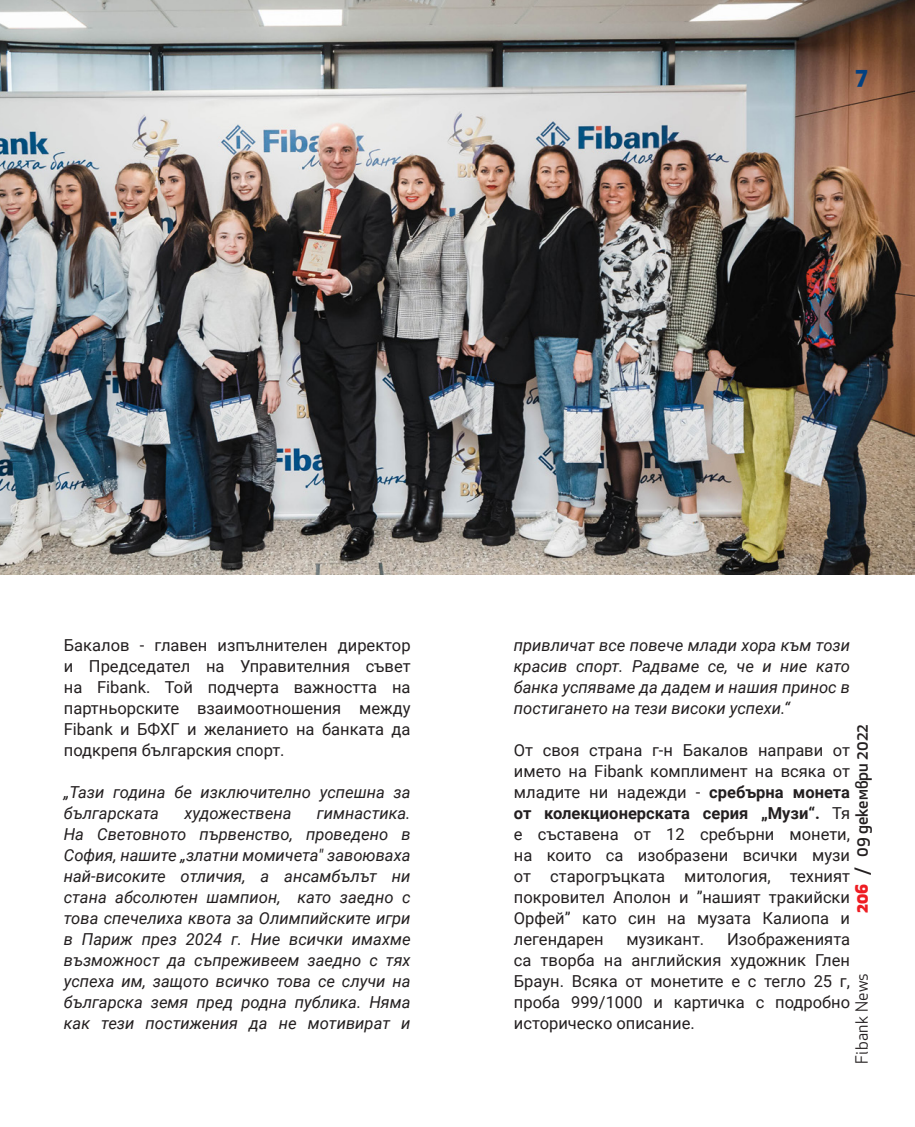
<style>
.page{position:relative;width:915px;height:1127px;background:#fff}
.page>*{position:absolute;margin:0;border:0;box-sizing:border-box;transform-origin:0 0}
.t1{font:800 22.5px "Apex Bg";color:#014081}
.Body{font:16.5px/21px "Roboto";color:#231f20;text-align:justify}
.Body-2{font:italic 16.5px/21px "Roboto";color:#231f20;text-align:justify}
.t2{font:500 16.5px "Apex Bg";color:#231f20}
.t3{font:16.5px "Apex Bg";letter-spacing:.02em;color:#231f20}
.s1{font-weight:700}
.s2{font-weight:800;color:#ee1d23}
</style>
<div class="page">
<img style="left:0;top:0;width:914px;height:574px">
<h1 class="t1" style="left:855px;top:60px;width:13px">7</h1>
<p class="Body" style="left:64px;top:634px;width:348px">Бакалов - главен изпълнителен директор и Председател на Управителния съвет на Fibank. Той подчерта важността на партньорските взаимоотношения между Fibank и БФХГ и желанието на банката да подкрепя българския спорт.</p>
<p class="Body-2" style="left:64px;top:781px;width:348px">„Тази година бе изключително успешна за българската</p>
<p class="Body-2" style="left:64px;top:802px;width:348px;text-indent:253px">гимнастика.<br>На Световното първенство, проведено в София, нашите „златни момичета" завоюваха най-високите отличия, а ансамбълът ни стана абсолютен шампион, като заедно с това спечелиха квота за Олимпийските игри в Париж през 2024 г. Ние всички имахме възможност да съпреживеем заедно с тях успеха им, защото всичко това се случи на българска земя пред родна публика. Няма как тези постижения да не мотивират и</p>
<p class="Body-2" style="left:184px;top:802px;width:108px">художествена</p>
<p class="Body-2" style="left:513px;top:634px;width:337px">привличат все повече млади хора към този красив спорт. Радваме се, че и ние като банка успяваме да дадем и нашия принос в постигането на тези високи успехи.“</p>
<p class="Body" style="left:513px;top:739px;width:337px">От своя страна г-н Бакалов направи от името на Fibank комплимент на всяка от младите ни надежди - <span class="s1">сребърна монета от колекционерската серия „Музи“.</span> Тя е съставена от 12 сребърни монети, на които са изoбразени всички музи от старогръцката митология, техният покровител Аполон и ”нашият тракийски Орфей” като син на музата Калиопа и легендарен</p>
<p class="t2" style="left:850px;top:913px;width:191px;rotate:-90deg"><span class="s2">206</span> / 09 декември 2022</p>
<p class="Body" style="left:513px;top:928px;width:337px;text-indent:213px">Изображенията са творба на английския художник Глен Браун. Всяка от монетите е с тегло 25 г, проба 999/1000 и картичка с подробно историческо описание.</p>
<p class="Body" style="left:626px;top:928px;width:79px">музикант.</p>
<p class="t3" style="left:851px;top:1064px;width:93px;rotate:-90deg">Fibank News</p>
</div>
